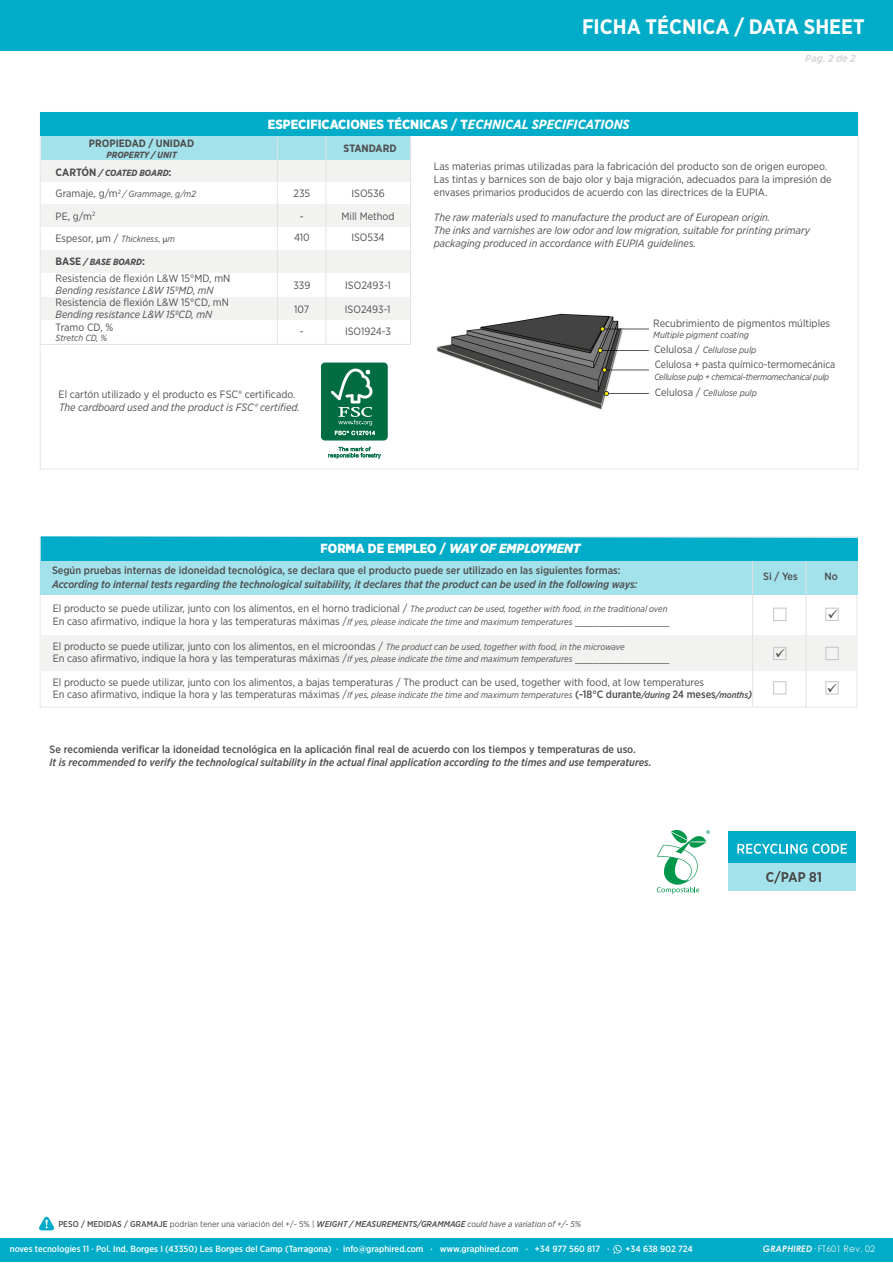
<style>
.page{position:relative;width:893px;height:1263px;background:#fff}
.page>*{position:absolute;margin:0;border:0;box-sizing:border-box;transform-origin:0 0}
.t1{font:700 21px "Gotham Narrow";color:#fff}
.t2{font:18px "Myriad Pro";color:#1d1d1b}
.t3{font:900 13.35px "Gotham Narrow";color:#fff}
.t4{font:italic 900 13.35px "Gotham Narrow";color:#fff}
.t5{font:10.65px/12.8px "Gotham Narrow";color:#4d4d4d}
.t6{font:italic 500 10.65px "Gotham Narrow";color:#4d4d4d}
.t7{font:italic 10.65px/12.8px "Gotham Narrow";color:#4d4d4d}
.t8{font:500 10.65px "Gotham Narrow";color:#4d4d4d}
.t9{font:10.65px "Gotham Narrow";color:#4d4d4d;scale:.96 1}
.t10{font:700 10.65px "Gotham Narrow";color:#4d4d4d}
.t11{font:10.65px "Gotham Narrow";letter-spacing:-.01em;color:#1d1d1b;scale:.95 1}
.t12{font:italic 10.5px "Gotham Narrow";color:#4d4d4d}
.t13{font:italic 700 10.5px "Gotham Narrow";color:#d9d9d9}
.t14{font:500 9px "Gotham Narrow";color:#fff}
.t15{font:italic 9px "Gotham Narrow";color:#4d4d4d}
.t16{font:italic 700 9px "Gotham Narrow";color:#4d4d4d}
.t17{font:italic 9px "Gotham Narrow";letter-spacing:-.02em;color:#4d4d4d;scale:.96 1}
.t18{font:9px "Century Gothic";color:#f2f2f2}
.t19{font:8.4px "Gotham Narrow";color:#4e4d4d}
.s1{font-style:normal;font-size:10.65px}
.s2{font-family:"Myriad Pro"}
.s3{font-style:italic;font-size:9px}
.s4{font-size:9px}
.s5{font-family:"Myriad Pro";font-size:9px}
.s6{font-weight:700;font-style:italic}
.s7{font-style:normal}
.s8{font-weight:500}
.s9{font-weight:500;font-style:italic;font-size:9px}
.s10{font-weight:500;font-style:italic}
.s11{font-style:italic}
</style>
<div class="page">
<div style="left:40px;top:159px;width:371px;height:23px;background:#f2f2f1"></div>
<div style="left:40px;top:204px;width:371px;height:23px;background:#f2f2f1"></div>
<div style="left:40px;top:250px;width:371px;height:22px;background:#f2f2f1"></div>
<div style="left:40px;top:297px;width:371px;height:22px;background:#f2f2f1"></div>
<div style="left:41px;top:136px;width:369px;height:24px;background:#a3e1eb"></div>
<hr style="left:326px;top:136px;width:1px;height:208px;background:#e2e2e1">
<div style="left:0;top:1239px;width:893px;height:23px;background:#00acc8"></div>
<svg style="left:613px;top:1245px;width:9px;height:9px"></svg>
<div style="left:41px;top:112px;width:817px;height:24px;background:#00acc8"></div>
<div style="left:41px;top:536px;width:817px;height:25px;background:#00acc8"></div>
<div style="left:41px;top:561px;width:817px;height:33px;background:#a3e1eb"></div>
<div style="left:0;top:0;width:893px;height:51px;background:#00acc8"></div>
<hr style="left:277px;top:136px;width:1px;height:208px;background:#e2e2e1">
<hr style="left:410px;top:136px;width:1px;height:208px;background:#e2e2e1">
<svg style="left:321px;top:363px;width:66px;height:77px;background:#1f7d59"></svg>
<svg style="left:328px;top:447px;width:53px;height:12px"></svg>
<hr style="left:40px;top:344px;width:370px;height:1px;background:#e2e2e1">
<div style="left:40px;top:636px;width:816px;height:35px;background:#f2f2f1"></div>
<hr style="left:752px;top:561px;width:1px;height:145px;background:#e2e2e1">
<hr style="left:806px;top:562px;width:1px;height:145px;background:#e2e2e1">
<div style="left:773px;top:608px;width:13px;height:13px;border:1px solid #c6c6c6"></div>
<div style="left:826px;top:608px;width:12px;height:13px;border:1px solid #c6c6c6"></div>
<div style="left:773px;top:647px;width:13px;height:13px;border:1px solid #c6c6c6"></div>
<div style="left:826px;top:647px;width:12px;height:13px;border:1px solid #c6c6c6"></div>
<div style="left:773px;top:681px;width:13px;height:13px;border:1px solid #c6c6c6"></div>
<div style="left:826px;top:681px;width:12px;height:13px;border:1px solid #c6c6c6"></div>
<svg style="left:39px;top:1217px;width:15px;height:13px"></svg>
<div style="left:728px;top:831px;width:127px;height:33px;background:#00acc8"></div>
<div style="left:728px;top:863px;width:127px;height:27px;background:#a3e1eb"></div>
<svg style="left:737px;top:844px;width:110px;height:10px"></svg>
<svg style="left:766px;top:871px;width:55px;height:12px"></svg>
<img style="left:436px;top:313px;width:213px;height:97px">
<svg style="left:657px;top:829px;width:53px;height:65px"></svg>
<svg style="left:828px;top:609px;width:10px;height:9px"></svg>
<svg style="left:776px;top:648px;width:9px;height:9px"></svg>
<h1 class="t1" style="left:582px;top:13px;width:284px">FICHA TÉCNICA / DATA SHEET</h1>
<p class="t13" style="left:805px;top:52px;width:52px">Pag. 2 de 2</p>
<p class="t10" style="left:89px;top:136px;width:107px">PROPIEDAD / UNIDAD</p>
<p class="t16" style="left:106px;top:149px;width:72px">PROPERTY / UNIT</p>
<p class="t16" style="left:56px;top:167px;width:117px"><span class="s1">CARTÓN</span> / COATED BOARD<span class="s1">:</span></p>
<p class="t15" style="left:56px;top:189px;width:142px"><span class="s1">Gramaje, g/m</span><sup>2</sup> / Grammage, g/m2</p>
<p class="t5" style="left:56px;top:205px;width:121px;line-height:22px">PE, g/m<sup>2<br></sup>Espesor, <span class="s2">μ</span>m / <span class="s3">Thickness</span><span class="s4">,</span> <span class="s5">μ</span><span class="s3">m</span></p>
<p class="t11" style="left:112px;top:236px;width:60px">Lorem ipsum</p>
<p class="t11" style="left:75px;top:249px;width:60px">Lorem ipsum</p>
<p class="t16" style="left:56px;top:256px;width:91px"><span class="s1">BASE</span> / BASE BOARD<span class="s1">:</span></p>
<p class="t3" style="left:268px;top:115px;width:363px">ESPECIFICACIONES TÉCNICAS / T<span class="s6">ECHNICAL SPECIFICATIONS</span></p>
<p class="t5" style="left:294px;top:181px;width:18px;line-height:23px;text-align:center">235 -</p>
<p class="t5" style="left:294px;top:231px;width:17px">410</p>
<p class="t10" style="left:344px;top:141px;width:54px">STANDARD</p>
<p class="t5" style="left:342px;top:181px;width:54px;line-height:23px;text-align:center">ISO536<br>Mill Method</p>
<p class="t5" style="left:351px;top:231px;width:35px">ISO534</p>
<p class="t5" style="left:434px;top:160px;width:399px">Las materias primas utilizadas para la fabricación del producto son de origen europeo.<br>Las tintas y barnices son de bajo olor y baja migración, adecuados para la impresión de envases primarios producidos de acuerdo con las directrices de la EUPIA.</p>
<p class="t7" style="left:434px;top:211px;width:378px">The raw materials used to manufacture the product are of European origin.<br>The inks and varnishes are low odor and low migration, suitable for printing primary packaging produced in accordance with EUPIA guidelines.</p>
<p class="t5" style="left:56px;top:271px;width:176px">Resistencia de flexión L&amp;W 15°MD, mN</p>
<p class="t12" style="left:56px;top:284px;width:160px">Bending resistance L&amp;W 15ºMD, mN</p>
<p class="t5" style="left:56px;top:295px;width:175px">Resistencia de flexión L&amp;W 15°CD, mN</p>
<p class="t12" style="left:56px;top:308px;width:158px">Bending resistance L&amp;W 15ºCD, mN</p>
<p class="t5" style="left:56px;top:320px;width:59px">Tramo CD, %</p>
<p class="t15" style="left:56px;top:333px;width:53px">Stretch CD, %</p>
<p class="t5" style="left:293px;top:279px;width:19px">339</p>
<p class="t5" style="left:294px;top:302px;width:17px">107</p>
<p class="t5" style="left:300px;top:325px;width:5px">-</p>
<p class="t5" style="left:59px;top:388px;width:238px">El cartón utilizado y el producto es FSC® certificado.</p>
<p class="t7" style="left:59px;top:400px;width:242px">The cardboard used and the product is FSC® certified.</p>
<p class="t5" style="left:345px;top:279px;width:47px">ISO2493-1</p>
<p class="t5" style="left:345px;top:325px;width:48px">ISO1924-3</p>
<p class="t5" style="left:345px;top:302px;width:47px">ISO2493-1</p>
<p class="t5" style="left:653px;top:317px;width:178px">Recubrimiento de pigmentos múltiples</p>
<p class="t15" style="left:653px;top:329px;width:97px">Multiple pigment coating</p>
<p class="t9" style="left:655px;top:358px;width:190px">Celulosa + pasta químico-termomecánica</p>
<p class="t15" style="left:654px;top:345px;width:104px"><span class="s1">Celulosa /</span> Cellulose pulp</p>
<p class="t15" style="left:655px;top:388px;width:104px"><span class="s1">Celulosa /</span> Cellulose pulp</p>
<p class="t17" style="left:654px;top:371px;width:184px">Cellulose pulp + chemical-thermomechanical pulp</p>
<p class="t4" style="left:321px;top:539px;width:261px"><span class="s7">FORMA DE EMPLEO /</span> WAY OF EMPLOYMENT</p>
<p class="t8" style="left:52px;top:564px;width:570px">Según pruebas internas de idoneidad tecnológica, se declara que el producto puede ser utilizado en las siguientes formas:</p>
<p class="t6" style="left:52px;top:577px;width:587px">According to internal tests regarding the technological suitability, it declares that the product can be used in the following ways:</p>
<p class="t8" style="left:763px;top:570px;width:36px">Si / Yes</p>
<p class="t8" style="left:824px;top:570px;width:15px">No</p>
<p class="t5" style="left:53px;top:602px;width:618px">El producto se puede utilizar, junto con los alimentos, en el horno tradicional / <span class="s3">The product can be used, together with food, in the traditional oven<br></span>En caso afirmativo, indique la hora y las temperaturas máximas /<span class="s3">If yes, please indicate the time and maximum temperatures</span> ________________</p>
<p class="t5" style="left:53px;top:639px;width:618px">El producto se puede utilizar, junto con los alimentos, en el microondas / <span class="s3">The product can be used, together with food, in the microwave<br></span>En caso afirmativo, indique la hora y las temperaturas máximas /<span class="s3">If yes, please indicate the time and maximum temperatures</span> ________________</p>
<p class="t5" style="left:53px;top:675px;width:701px">El producto se puede utilizar, junto con los alimentos, a bajas temperaturas / The product can be used, together with food, at low temperatures<br>En caso afirmativo, indique la hora y las temperaturas máximas /<span class="s3">If yes, please indicate the time and maximum temperatures</span> <span class="s8">(-18°C durante</span><span class="s9">/during</span> <span class="s8">24 meses</span><span class="s9">/months</span><span class="s10">)</span></p>
<p class="t8" style="left:50px;top:742px;width:588px">Se recomienda verificar la idoneidad tecnológica en la aplicación final real de acuerdo con los tiempos y temperaturas de uso.</p>
<p class="t6" style="left:50px;top:756px;width:604px">It is recommended to verify the technological suitability in the actual final application according to the times and use temperatures.</p>
<h2 class="t2" style="left:86px;top:750px;width:100px">Lorem ipsum</h2>
<p class="t19" style="left:58px;top:1219px;width:524px"><span class="s8">PESO / MEDIDAS / GRAMAJE</span> podrían tener una variación del +/- 5% | <span class="s10">WEIGHT / MEASUREMENTS/GRAMMAGE</span> <span class="s11">could have a variation of +/- 5%</span></p>
<p class="t14" style="left:10px;top:1243px;width:601px">noves tecnologies 11 · Pol. Ind. Borges I (43350) Les Borges del Camp (Tarragona) · info@graphired.com · www.graphired.com · +34 977 560 817 ·</p>
<p class="t14" style="left:626px;top:1243px;width:69px">+34 638 902 724</p>
<p class="t18" style="left:763px;top:1243px;width:114px"><span class="s6">GRAPHIRED</span>· FT601 Rev. 02</p>
</div>
